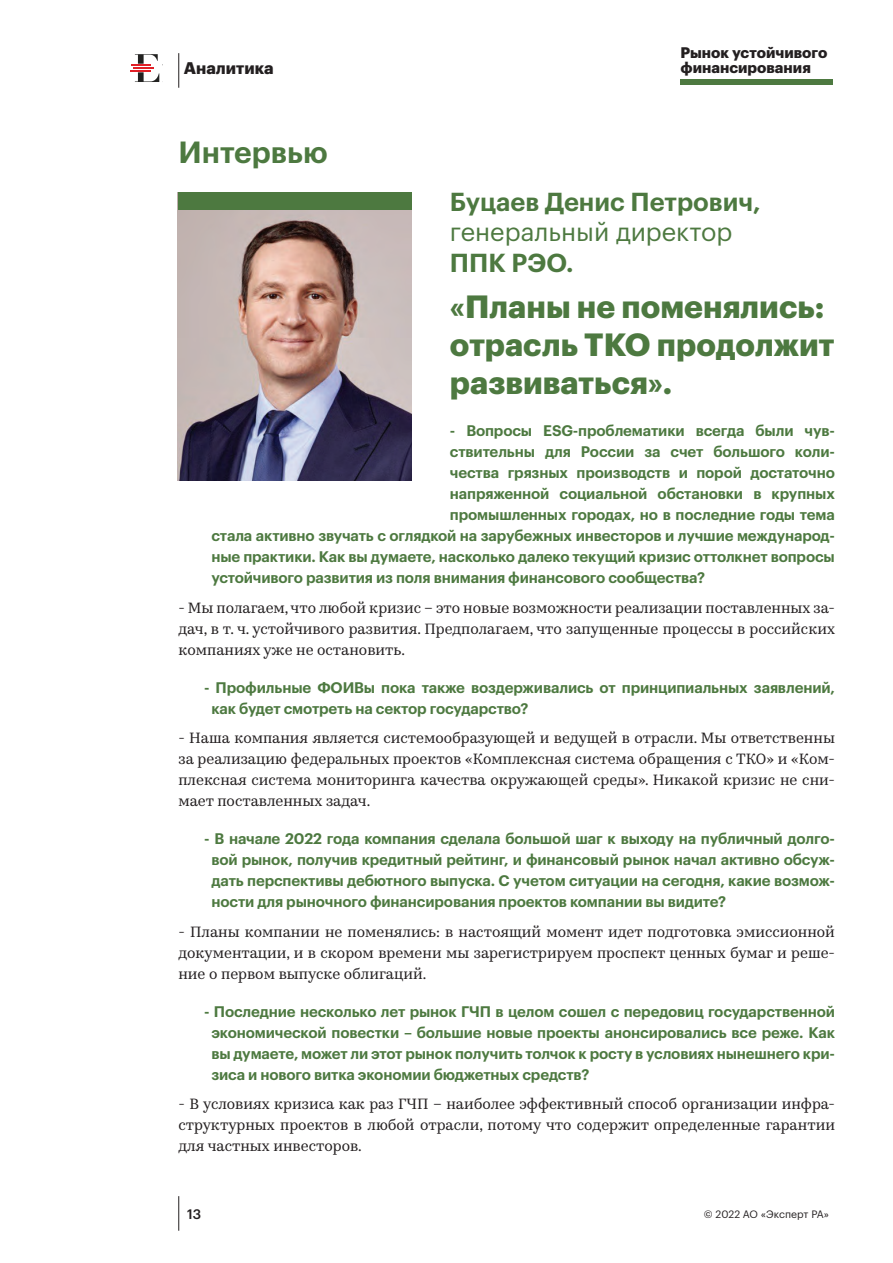
<style>
.page{position:relative;width:893px;height:1263px;background:#fff}
.page>*{position:absolute;margin:0;border:0;box-sizing:border-box;transform-origin:0 0}
.t1{font:700 31.5px/37.8px "Graphik LC";color:#4d7940}
.t2{font:600 30px "Graphik LC";color:#4d7940}
.t3{font:600 25.5px "Graphik LC";color:#4d7940}
.t4{font:25.5px "Graphik LC";color:#4d7940}
.t5{font:700 16.5px "Graphik LC";color:#231f20}
.t6{font:600 15px/21px "Graphik LC";letter-spacing:-.01em;color:#4d7940;text-align:justify}
.t7{font:15px/21px "Kazimir Text";color:#231f20;text-align:justify}
.t8{font:700 15px "Graphik LC";color:#231f20}
.t9{font:500 13.5px "Graphik LC";color:#231f20}
.t10{font:10.5px "Graphik LC";color:#231f20}
</style>
<div class="page">
<hr style="left:130px;top:70px;width:21px;height:2px;background:#e01f26">
<hr style="left:133px;top:67px;width:21px;height:2px;background:#e01f26">
<svg style="left:131px;top:54px;width:27px;height:12px"></svg>
<svg style="left:135px;top:72px;width:24px;height:10px"></svg>
<div style="left:680px;top:79px;width:153px;height:6px;background:#4d7940"></div>
<hr style="left:178px;top:53px;width:1px;height:35px;background:#231f20">
<hr style="left:178px;top:1196px;width:1px;height:35px;background:#231f20">
<img style="left:178px;top:209px;width:234px;height:271px">
<div style="left:178px;top:192px;width:234px;height:17px;background:#4d7940"></div>
<p class="t8" style="left:680px;top:41px;width:149px">Рынок устойчивого</p>
<p class="t5" style="left:184px;top:56px;width:91px">Аналитика</p>
<p class="t8" style="left:680px;top:56px;width:132px">финансирования</p>
<h2 class="t2" style="left:178px;top:129px;width:151px">Интервью</h2>
<h3 class="t3" style="left:450px;top:182px;width:312px">Буцаев Денис Петрович,</h3>
<h3 class="t4" style="left:450px;top:213px;width:284px">генеральный директор</h3>
<h3 class="t3" style="left:450px;top:243px;width:125px">ППК РЭО.</h3>
<h1 class="t1" style="left:450px;top:285px;width:386px">«Планы не поменялись: отрасль ТКО продолжит развиваться».</h1>
<p class="t6" style="left:450px;top:419px;width:387px">- Вопросы ESG-проблематики всегда были чув-</p>
<p class="t6" style="left:450px;top:440px;width:387px">ствительны для России за счет большого коли-</p>
<p class="t6" style="left:450px;top:461px;width:387px">чества грязных производств и порой достаточно</p>
<p class="t6" style="left:450px;top:482px;width:387px">напряженной социальной обстановки в крупных</p>
<p class="t6" style="left:450px;top:503px;width:387px">промышленных городах, но в последние годы тема</p>
<p class="t6" style="left:211px;top:524px;width:625px">стала активно звучать с оглядкой на зарубежных инвесторов и лучшие международ-</p>
<p class="t6" style="left:211px;top:545px;width:625px">ные практики. Как вы думаете, насколько далеко текущий кризис оттолкнет вопросы</p>
<p class="t6" style="left:211px;top:566px;width:495px">устойчивого развития из поля внимания финансового сообщества?</p>
<p class="t7" style="left:178px;top:596px;width:658px">- Мы полагаем, что любой кризис – это новые возможности реализации поставленных за‑ дач, в т. ч. устойчивого развития. Предполагаем, что запущенные процессы в российских компаниях уже не остановить.</p>
<p class="t6" style="left:211px;top:675px;width:625px;text-indent:-7px">- Профильные ФОИВы пока также воздерживались от принципиальных заявлений, как будет смотреть на сектор государство?</p>
<p class="t7" style="left:178px;top:726px;width:658px">- Наша компания является системообразующей и ведущей в отрасли. Мы ответственны за реализацию федеральных проектов «Комплексная система обращения с ТКО» и «Ком‑ плексная система мониторинга качества окружающей среды». Никакой кризис не сни‑ мает поставленных задач.</p>
<p class="t6" style="left:211px;top:827px;width:625px;text-indent:-7px">- В начале 2022 года компания сделала большой шаг к выходу на публичный долго&shy;вой рынок, получив кредитный рейтинг, и финансовый рынок начал активно обсуж&shy;дать перспективы дебютного выпуска. С учетом ситуации на сегодня, какие возмож&shy;ности для рыночного финансирования проектов компании вы видите?</p>
<p class="t7" style="left:178px;top:920px;width:658px">- Планы компании не поменялись: в настоящий момент идет подготовка эмиссионной документации, и в скором времени мы зарегистрируем проспект ценных бумаг и реше‑ ние о первом выпуске облигаций.</p>
<p class="t6" style="left:211px;top:999px;width:625px;text-indent:-7px">- Последние несколько лет рынок ГЧП в целом сошел с передовиц государственной экономической повестки – большие новые проекты анонсировались все реже. Как вы думаете, может ли этот рынок получить толчок к росту в условиях нынешнего кри&shy;зиса и нового витка экономии бюджетных средств?</p>
<p class="t7" style="left:178px;top:1092px;width:658px">- В условиях кризиса как раз ГЧП – наиболее эффективный способ организации инфра‑ структурных проектов в любой отрасли, потому что содержит определенные гарантии для частных инвесторов.</p>
<p class="t9" style="left:187px;top:1204px;width:16px">13</p>
<p class="t10" style="left:704px;top:1206px;width:127px">© 2022 АО «Эксперт РА»</p>
</div>
